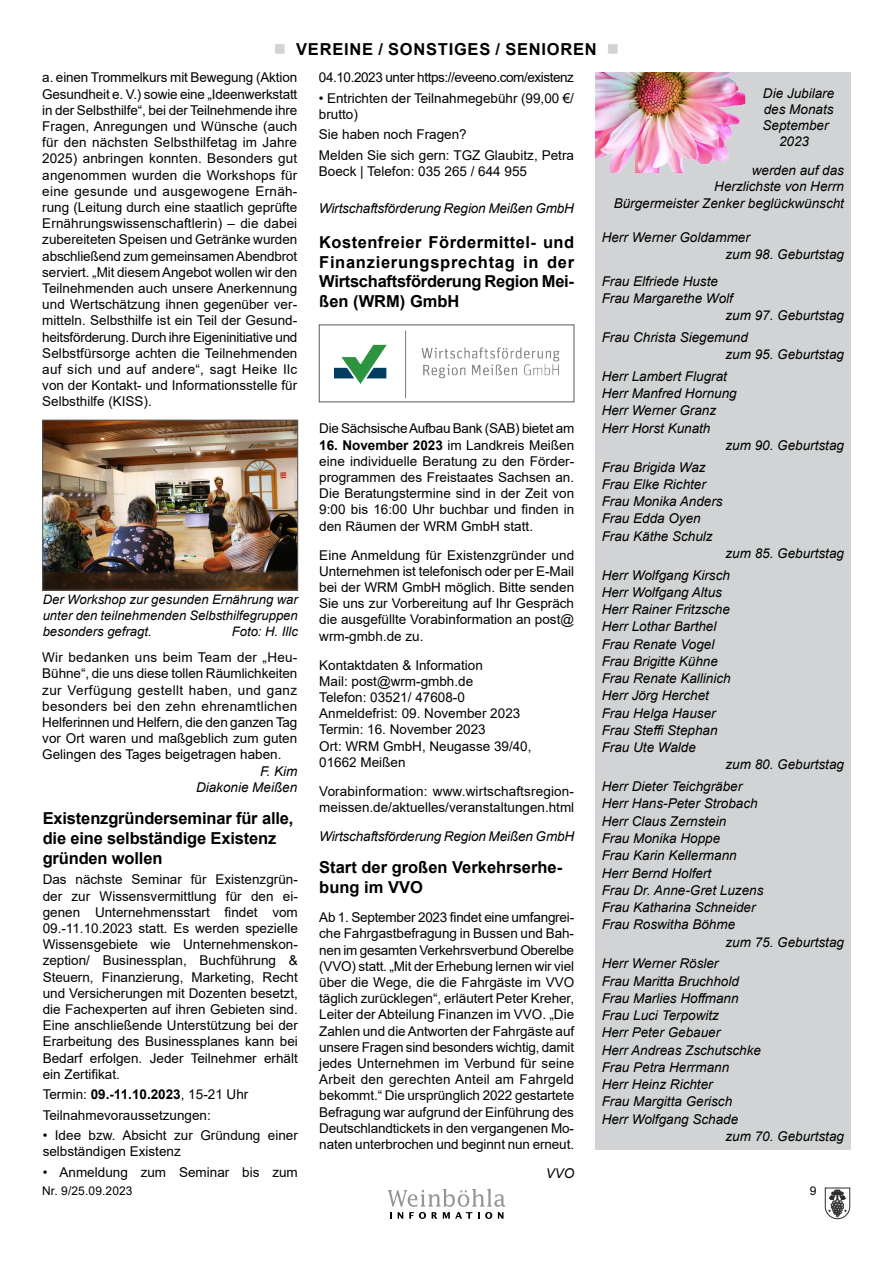
<style>
.page{position:relative;width:893px;height:1263px;background:#fff}
.page>*{position:absolute;margin:0;border:0;box-sizing:border-box;transform-origin:0 0}
.t1{font:700 16.5px/19.8px "Arial";letter-spacing:-.01em;color:#000}
.t2{font:700 16.5px "Arial";letter-spacing:.045em;color:#000}
.t3{font:16.5px "Wingdings";color:#d1d3d4}
.t4{font:13.5px/16.2px "Arial";color:#000;text-align:justify}
.t5{font:italic 13.5px/17.2px "Arial";color:#000}
.t6{font:13.5px "Arial";letter-spacing:-.03em;color:#000}
.t7{font:13.5px "Arial";letter-spacing:-.02em;color:#000}
.t8{font:italic 13.05px/15.8px "Arial";color:#000;text-align:justify}
.t9{font:12px "Arial";letter-spacing:.01em;color:#000}
.s1{color:#d1d3d4}
.s2{font-weight:700}
</style>
<div class="page">
<svg style="left:824px;top:1187px;width:26px;height:32px"></svg>
<svg style="left:388px;top:1189px;width:117px;height:30px"></svg>
<div style="left:595px;top:73px;width:255px;height:1077px;background:#d1d3d4"></div>
<img style="left:595px;top:73px;width:150px;height:100px">
<img style="left:45px;top:422px;width:251px;height:166px">
<div style="left:43px;top:420px;width:255px;height:170px;border:1px solid #58595b"></div>
<img style="left:334px;top:330px;width:226px;height:69px">
<p class="t2" style="left:336px;top:38px;width:221px"><span class="s1">■</span> Jahresrückblick <span class="s1">■</span></p>
<p class="t1" style="left:274px;top:40px;width:47px"><span class="s1">■</span> Vere</p>
<p class="t1" style="left:344px;top:40px;width:57px">ine / Son</p>
<p class="t1" style="left:426px;top:40px;width:92px">stiges / Sen</p>
<p class="t1" style="left:541px;top:40px;width:19px">ioren</p>
<p class="t3" style="left:607px;top:40px;width:14px">■</p>
<p class="t4" style="left:42px;top:69px;width:257px">a. einen Trommelkurs mit Bewegung (Aktion Gesundheit e. V.) sowie eine „Ideenwerkstatt in der Selbsthilfe“, bei der Teilnehmende ihre Fragen, Anregungen und Wünsche (auch für den nächsten Selbsthilfetag im Jahre 2025) anbringen konnten. Besonders gut angenommen wurden die Workshops für eine gesunde und ausgewogene Ernäh&shy;rung (Leitung durch eine staatlich geprüfte Ernährungswissenschaftlerin) – die dabei zubereiteten Speisen und Getränke wurden abschließend zum gemeinsamen Abendbrot serviert. „Mit diesem Angebot wollen wir den Teilnehmenden auch unsere Anerkennung und Wertschätzung ihnen gegenüber ver&shy;mitteln. Selbsthilfe ist ein Teil der Gesund&shy;heitsförderung. Durch ihre Eigeninitiative und Selbstfürsorge achten die Teilnehmenden auf sich und auf andere“, sagt Heike Ilc von der Kontakt- und Informationsstelle für Selbsthilfe (KISS).</p>
<p class="t8" style="left:43px;top:592px;width:257px">Der Workshop zur gesunden Ernährung war unter den teilnehmenden Selbsthilfegruppen besonders gefragt.</p>
<p class="t8" style="left:232px;top:623px;width:68px">Foto: H. Illc</p>
<p class="t4" style="left:42px;top:649px;width:257px">Wir bedanken uns beim Team der „Heu-Bühne“, die uns diese tollen Räumlichkeiten zur Verfügung gestellt haben, und ganz besonders bei den zehn ehrenamtlichen Helferinnen und Helfern, die den ganzen Tag vor Ort waren und maßgeblich zum guten Gelingen des Tages beigetragen haben.</p>
<p class="t5" style="left:196px;top:763px;width:103px;line-height:16.2px;text-align:right">F. Kim<br>Diakonie Meißen</p>
<p class="t1" style="left:43px;top:809px;width:252px">Existenzgründerseminar für alle, die eine selbständige Existenz gründen wollen</p>
<p class="t4" style="left:43px;top:871px;width:257px">Das nächste Seminar für Existenzgrün&shy;der zur Wissensvermittlung für den ei&shy;genen Unternehmensstart findet vom 09.-11.10.2023 statt. Es werden spezielle Wissensgebiete wie Unternehmenskon&shy;zeption/ Businessplan, Buchführung &amp; Steuern, Finanzierung, Marketing, Recht und Versicherungen mit Dozenten besetzt, die Fachexperten auf ihren Gebieten sind.<br>Eine anschließende Unterstützung bei der Erarbeitung des Businessplanes kann bei Bedarf erfolgen. Jeder Teilnehmer erhält ein Zertifikat.</p>
<p class="t4" style="left:43px;top:1084px;width:207px;line-height:20.4px">Termin: <span class="s2">09.-11.10.2023</span>, 15-21 Uhr<br>Teilnahmevoraussetzungen:</p>
<p class="t4" style="left:43px;top:1127px;width:257px">• Idee bzw. Absicht zur Gründung einer selbständigen Existenz</p>
<p class="t4" style="left:43px;top:1164px;width:257px">• Anmeldung zum Seminar bis zum</p>
<p class="t6" style="left:319px;top:68px;width:257px">04.10.2023 unter https://eveeno.com/existenz</p>
<p class="t4" style="left:319px;top:90px;width:257px">• Entrichten der Teilnahmegebühr (99,00 €/ brutto)</p>
<p class="t4" style="left:319px;top:124px;width:257px;line-height:20.4px">Sie haben noch Fragen?<br>Melden Sie sich gern: TGZ Glaubitz, Petra</p>
<p class="t4" style="left:319px;top:163px;width:210px">Boeck | Telefon: 035 265 / 644 955</p>
<p class="t5" style="left:319px;top:199px;width:257px">Wirtschaftsförderung Region Meißen GmbH</p>
<p class="t1" style="left:319px;top:232px;width:256px;text-align:justify">Kostenfreier Fördermittel- und Finanzierungsprechtag in der Wirtschaftsförderung Region Mei&shy;ßen (WRM) GmbH</p>
<p class="t7" style="left:319px;top:419px;width:257px">Die Sächsische Aufbau Bank (SAB) bietet am</p>
<p class="t4" style="left:319px;top:437px;width:257px"><span class="s2">16. November 2023</span> im Landkreis Meißen eine individuelle Beratung zu den Förder&shy;programmen des Freistaates Sachsen an.<br>Die Beratungstermine sind in der Zeit von 9:00 bis 16:00 Uhr buchbar und finden in den Räumen der WRM GmbH statt.</p>
<p class="t4" style="left:319px;top:547px;width:257px">Eine Anmeldung für Existenzgründer und Unternehmen ist telefonisch oder per E-Mail bei der WRM GmbH möglich. Bitte senden Sie uns zur Vorbereitung auf Ihr Gespräch die ausgefüllte Vorabinformation an post@ wrm-gmbh.de zu.</p>
<p class="t4" style="left:319px;top:657px;width:214px;text-align:left">Kontaktdaten &amp; Information<br>Mail: post@wrm-gmbh.de<br>Telefon: 03521/ 47608-0<br>Anmeldefrist: 09. November 2023<br>Termin: 16. November 2023<br>Ort: WRM GmbH, Neugasse 39/40,<br>01662 Meißen</p>
<p class="t4" style="left:319px;top:783px;width:257px">Vorabinformation: www.wirtschaftsregion&shy;meissen.de/aktuelles/veranstaltungen.html</p>
<p class="t5" style="left:319px;top:828px;width:256px">Wirtschaftsförderung Region Meißen GmbH</p>
<p class="t1" style="left:319px;top:858px;width:245px">Start der großen Verkehrserhe&shy;bung im VVO</p>
<p class="t4" style="left:319px;top:909px;width:256px">Ab 1. September 2023 findet eine umfangrei&shy;che Fahrgastbefragung in Bussen und Bah&shy;nen im gesamten Verkehrsverbund Oberelbe (VVO) statt. „Mit der Erhebung lernen wir viel über die Wege, die die Fahrgäste im VVO täglich zurücklegen“, erläutert Peter Kreher, Leiter der Abteilung Finanzen im VVO. „Die Zahlen und die Antworten der Fahrgäste auf unsere Fragen sind besonders wichtig, damit jedes Unternehmen im Verbund für seine Arbeit den gerechten Anteil am Fahrgeld bekommt.“ Die ursprünglich 2022 gestartete Befragung war aufgrund der Einführung des Deutschlandtickets in den vergangenen Mo&shy;naten unterbrochen und beginnt nun erneut.</p>
<p class="t5" style="left:546px;top:1165px;width:30px">VVO</p>
<p class="t5" style="left:763px;top:84px;width:73px">Die Jubilare</p>
<p class="t5" style="left:764px;top:101px;width:71px">des Monats</p>
<p class="t5" style="left:763px;top:117px;width:68px">September</p>
<p class="t5" style="left:779px;top:133px;width:32px">2023</p>
<p class="t5" style="left:614px;top:163px;width:232px;line-height:16.2px;text-align:right">werden auf das<br>Herzlichste von Herrn<br>Bürgermeister Zenker beglückwünscht</p>
<p class="t5" style="left:725px;top:229px;width:120px;text-indent:-124px">Herr Werner Goldammer<br>zum 98. Geburtstag</p>
<p class="t5" style="left:602px;top:272px;width:118px">Frau Elfriede Huste</p>
<p class="t5" style="left:602px;top:290px;width:133px">Frau Margarethe Wolf</p>
<p class="t5" style="left:725px;top:307px;width:120px">zum 97. Geburtstag</p>
<p class="t5" style="left:725px;top:329px;width:120px;text-indent:-124px">Frau Christa Siegemund<br>zum 95. Geburtstag</p>
<p class="t5" style="left:602px;top:368px;width:127px">Herr Lambert Flugrat</p>
<p class="t5" style="left:602px;top:385px;width:137px">Herr Manfred Hornung</p>
<p class="t5" style="left:602px;top:402px;width:116px">Herr Werner Granz</p>
<p class="t5" style="left:602px;top:419px;width:110px">Herr Horst Kunath</p>
<p class="t5" style="left:725px;top:437px;width:120px">zum 90. Geburtstag</p>
<p class="t5" style="left:602px;top:458px;width:123px">Frau Brigida Waz<br>Frau Elke Richter<br>Frau Monika Anders<br>Frau Edda Oyen<br>Frau Käthe Schulz</p>
<p class="t5" style="left:602px;top:542px;width:244px;line-height:21.8px;text-indent:124px">zum 85. Geburtstag<br>Herr Wolfgang Kirsch</p>
<p class="t5" style="left:602px;top:584px;width:122px">Herr Wolfgang Altus</p>
<p class="t5" style="left:602px;top:601px;width:130px">Herr Rainer Fritzsche</p>
<p class="t5" style="left:602px;top:618px;width:116px">Herr Lothar Barthel</p>
<p class="t5" style="left:602px;top:635px;width:114px">Frau Renate Vogel</p>
<p class="t5" style="left:602px;top:653px;width:118px">Frau Brigitte Kühne</p>
<p class="t5" style="left:602px;top:670px;width:131px">Frau Renate Kallinich</p>
<p class="t5" style="left:602px;top:687px;width:109px">Herr Jörg Herchet</p>
<p class="t5" style="left:602px;top:704px;width:116px">Frau Helga Hauser</p>
<p class="t5" style="left:602px;top:722px;width:117px">Frau Steffi Stephan</p>
<p class="t5" style="left:602px;top:739px;width:96px">Frau Ute Walde</p>
<p class="t5" style="left:725px;top:756px;width:120px">zum 80. Geburtstag</p>
<p class="t5" style="left:602px;top:778px;width:142px">Herr Dieter Teichgräber</p>
<p class="t5" style="left:602px;top:795px;width:158px">Herr Hans-Peter Strobach</p>
<p class="t5" style="left:602px;top:812px;width:126px">Herr Claus Zernstein</p>
<p class="t5" style="left:602px;top:830px;width:120px">Frau Monika Hoppe</p>
<p class="t5" style="left:602px;top:847px;width:137px">Frau Karin Kellermann</p>
<p class="t5" style="left:602px;top:864px;width:111px">Herr Bernd Holfert</p>
<p class="t5" style="left:602px;top:881px;width:163px">Frau Dr. Anne-Gret Luzens</p>
<p class="t5" style="left:602px;top:899px;width:155px">Frau Katharina Schneider</p>
<p class="t5" style="left:602px;top:916px;width:135px">Frau Roswitha Böhme</p>
<p class="t5" style="left:725px;top:933px;width:120px">zum 75. Geburtstag</p>
<p class="t5" style="left:602px;top:955px;width:118px">Herr Werner Rösler</p>
<p class="t5" style="left:602px;top:972px;width:139px">Frau Maritta Bruchhold</p>
<p class="t5" style="left:602px;top:990px;width:138px">Frau Marlies Hoffmann</p>
<p class="t5" style="left:602px;top:1007px;width:119px">Frau Luci Terpowitz</p>
<p class="t5" style="left:602px;top:1024px;width:120px">Herr Peter Gebauer</p>
<p class="t5" style="left:602px;top:1041px;width:161px">Herr Andreas Zschutschke</p>
<p class="t5" style="left:602px;top:1059px;width:129px">Frau Petra Herrmann</p>
<p class="t5" style="left:602px;top:1076px;width:113px">Herr Heinz Richter</p>
<p class="t5" style="left:602px;top:1093px;width:132px">Frau Margitta Gerisch</p>
<p class="t5" style="left:602px;top:1110px;width:138px">Herr Wolfgang Schade</p>
<p class="t5" style="left:725px;top:1128px;width:120px">zum 70. Geburtstag</p>
<p class="t9" style="left:42px;top:1183px;width:92px">Nr. 9/25.09.2023</p>
<p class="t9" style="left:810px;top:1183px;width:8px">9</p>
</div>
